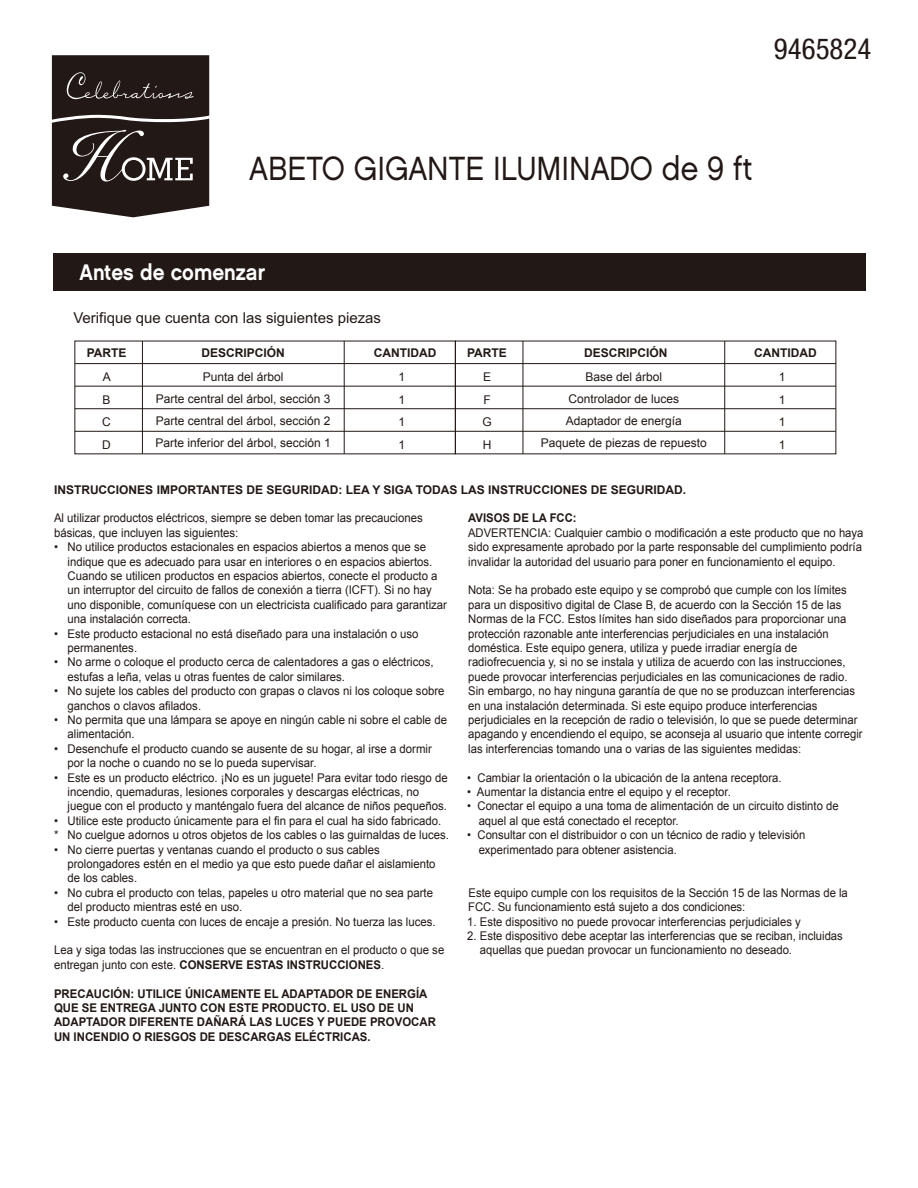
<style>
.page{position:relative;width:918px;height:1188px;background:#fff}
.page>*{position:absolute;margin:0;border:0;box-sizing:border-box;transform-origin:0 0}
.t1{font:33.45px "Chalet London Nineteen Sixty";color:#221815;scale:.9 1}
.t2{font:condensed 28.95px "Helvetica Neue LT Std";color:#221815}
.t3{font:22.5px "Chalet New York Nineteen Sixty";color:#fff;scale:.9 1}
.t4{font:15px "Arial";color:#221815}
.t5{font:12px/14.4px "Arial";color:#221815;scale:.95 1}
.t6{font:12px/14.4px "Arial";color:#221815;scale:.94 1}
.t7{font:12px/22.5px "Arial";color:#221815;text-align:justify}
.t8{font:700 12px/14.4px "Arial";color:#221815;scale:.95 1}
.t9{font:700 12px "Arial";color:#221815}
.t10{font:700 12px "Arial";color:#221815;scale:.94 1}
.s1{font-weight:700}
</style>
<div class="page">
<svg style="left:52px;top:55px;width:157px;height:162px;background:#3b322f"></svg>
<hr style="left:344px;top:341px;width:1px;height:113px;background:#221815">
<hr style="left:142px;top:341px;width:1px;height:113px;background:#221815">
<hr style="left:75px;top:363px;width:380px;height:1px;background:#221815">
<hr style="left:75px;top:386px;width:380px;height:1px;background:#221815">
<hr style="left:75px;top:408px;width:380px;height:1px;background:#221815">
<hr style="left:75px;top:431px;width:380px;height:1px;background:#221815">
<hr style="left:724px;top:341px;width:1px;height:113px;background:#221815">
<hr style="left:523px;top:341px;width:1px;height:113px;background:#221815">
<hr style="left:455px;top:363px;width:381px;height:1px;background:#221815">
<hr style="left:455px;top:386px;width:381px;height:1px;background:#221815">
<hr style="left:455px;top:408px;width:381px;height:1px;background:#221815">
<hr style="left:455px;top:431px;width:381px;height:1px;background:#221815">
<div style="left:53px;top:253px;width:813px;height:37px;background:#221815"></div>
<h2 class="t2" style="left:774px;top:32px;width:99px">9465824</h2>
<h1 class="t1" style="left:249px;top:148px;width:560px">ABETO GIGANTE ILUMINADO de 9 ft</h1>
<h3 class="t3" style="left:80px;top:258px;width:208px">Antes de comenzar</h3>
<p class="t4" style="left:73px;top:308px;width:309px">Verifique que cuenta con las siguientes piezas</p>
<p class="t9" style="left:87px;top:345px;width:41px">PARTE</p>
<p class="t9" style="left:202px;top:345px;width:85px">DESCRIPCIÓN</p>
<p class="t9" style="left:374px;top:345px;width:64px">CANTIDAD</p>
<p class="t7" style="left:102px;top:366px;width:10px">A B C D</p>
<p class="t7" style="left:156px;top:366px;width:177px;line-height:21.8px;text-align:center">Punta del árbol<br>Parte central del árbol, sección 3<br>Parte central del árbol, sección 2<br>Parte inferior del árbol, sección 1</p>
<p class="t7" style="left:398px;top:366px;width:8px">1<br>1<br>1<br>1</p>
<p class="t9" style="left:467px;top:345px;width:41px">PARTE</p>
<p class="t9" style="left:584px;top:345px;width:85px">DESCRIPCIÓN</p>
<p class="t9" style="left:754px;top:345px;width:64px">CANTIDAD</p>
<p class="t7" style="left:482px;top:366px;width:11px">E F G H</p>
<p class="t7" style="left:541px;top:366px;width:168px;line-height:21.8px;text-align:center">Base del árbol<br>Controlador de luces<br>Adaptador de energía<br>Paquete de piezas de repuesto</p>
<p class="t7" style="left:779px;top:366px;width:8px">1<br>1<br>1<br>1</p>
<p class="t9" style="left:54px;top:482px;width:634px">INSTRUCCIONES IMPORTANTES DE SEGURIDAD: LEA Y SIGA TODAS LAS INSTRUCCIONES DE SEGURIDAD.</p>
<p class="t5" style="left:54px;top:511px;width:390px">Al utilizar productos eléctricos, siempre se deben tomar las precauciones básicas, que incluyen las siguientes:</p>
<p class="t5" style="left:67px;top:540px;width:401px;text-indent:-13px">• No utilice productos estacionales en espacios abiertos a menos que se indique que es adecuado para usar en interiores o en espacios abiertos.<br>Cuando se utilicen productos en espacios abiertos, conecte el producto a un interruptor del circuito de fallos de conexión a tierra (ICFT). Si no hay uno disponible, comuníquese con un electricista cualificado para garantizar una instalación correcta.</p>
<p class="t5" style="left:67px;top:626px;width:371px;text-indent:-13px">• Este producto estacional no está diseñado para una instalación o uso permanentes.</p>
<p class="t5" style="left:67px;top:655px;width:387px;text-indent:-13px">• No arme o coloque el producto cerca de calentadores a gas o eléctricos, estufas a leña, velas u otras fuentes de calor similares.</p>
<p class="t5" style="left:67px;top:684px;width:398px;text-indent:-13px">• No sujete los cables del producto con grapas o clavos ni los coloque sobre ganchos o clavos afilados.</p>
<p class="t5" style="left:67px;top:713px;width:401px;text-indent:-13px">• No permita que una lámpara se apoye en ningún cable ni sobre el cable de alimentación.</p>
<p class="t5" style="left:67px;top:741px;width:385px;text-indent:-13px">• Desenchufe el producto cuando se ausente de su hogar, al irse a dormir por la noche o cuando no se lo pueda supervisar.</p>
<p class="t5" style="left:67px;top:770px;width:402px;text-indent:-13px">• Este es un producto eléctrico. ¡No es un juguete! Para evitar todo riesgo de incendio, quemaduras, lesiones corporales y descargas eléctricas, no juegue con el producto y manténgalo fuera del alcance de niños pequeños.</p>
<p class="t5" style="left:54px;top:813px;width:417px">• Utilice este producto únicamente para el fin para el cual ha sido fabricado.<br>* No cuelgue adornos u otros objetos de los cables o las guirnaldas de luces.</p>
<p class="t5" style="left:67px;top:842px;width:389px;text-indent:-13px">• No cierre puertas y ventanas cuando el producto o sus cables prolongadores estén en el medio ya que esto puede dañar el aislamiento de los cables.</p>
<p class="t5" style="left:67px;top:885px;width:386px;text-indent:-13px">• No cubra el producto con telas, papeles u otro material que no sea parte del producto mientras esté en uso.</p>
<p class="t5" style="left:54px;top:914px;width:403px">• Este producto cuenta con luces de encaje a presión. No tuerza las luces.</p>
<p class="t5" style="left:54px;top:943px;width:412px">Lea y siga todas las instrucciones que se encuentran en el producto o que se entregan junto con este. <span class="s1">CONSERVE ESTAS INSTRUCCIONES</span>.</p>
<p class="t8" style="left:54px;top:987px;width:404px">PRECAUCIÓN: UTILICE ÚNICAMENTE EL ADAPTADOR DE ENERGÍA QUE SE ENTREGA JUNTO CON ESTE PRODUCTO. EL USO DE UN ADAPTADOR DIFERENTE DAÑARÁ LAS LUCES Y PUEDE PROVOCAR UN INCENDIO O RIESGOS DE DESCARGAS ELÉCTRICAS.</p>
<p class="t10" style="left:468px;top:510px;width:117px">AVISOS DE LA FCC:</p>
<p class="t6" style="left:468px;top:525px;width:422px">ADVERTENCIA: Cualquier cambio o modificación a este producto que no haya sido expresamente aprobado por la parte responsable del cumplimiento podría invalidar la autoridad del usuario para poner en funcionamiento el equipo.</p>
<p class="t6" style="left:468px;top:583px;width:421px">Nota: Se ha probado este equipo y se comprobó que cumple con los límites para un dispositivo digital de Clase B, de acuerdo con la Sección 15 de las Normas de la FCC. Estos límites han sido diseñados para proporcionar una protección razonable ante interferencias perjudiciales en una instalación doméstica. Este equipo genera, utiliza y puede irradiar energía de radiofrecuencia y, si no se instala y utiliza de acuerdo con las instrucciones, puede provocar interferencias perjudiciales en las comunicaciones de radio.<br>Sin embargo, no hay ninguna garantía de que no se produzcan interferencias en una instalación determinada. Si este equipo produce interferencias perjudiciales en la recepción de radio o televisión, lo que se puede determinar apagando y encendiendo el equipo, se aconseja al usuario que intente corregir las interferencias tomando una o varias de las siguientes medidas:</p>
<p class="t6" style="left:467px;top:770px;width:336px">• Cambiar la orientación o la ubicación de la antena receptora.</p>
<p class="t6" style="left:467px;top:785px;width:282px">• Aumentar la distancia entre el equipo y el receptor.</p>
<p class="t6" style="left:479px;top:799px;width:384px;text-indent:-11px">• Conectar el equipo a una toma de alimentación de un circuito distinto de aquel al que está conectado el receptor.</p>
<p class="t6" style="left:479px;top:828px;width:349px;text-indent:-11px">• Consultar con el distribuidor o con un técnico de radio y televisión experimentado para obtener asistencia.</p>
<p class="t6" style="left:468px;top:885px;width:405px">Este equipo cumple con los requisitos de la Sección 15 de las Normas de la<br>FCC. Su funcionamiento está sujeto a dos condiciones:</p>
<p class="t6" style="left:467px;top:914px;width:356px">1. Este dispositivo no puede provocar interferencias perjudiciales y</p>
<p class="t6" style="left:480px;top:929px;width:388px;text-indent:-13px">2. Este dispositivo debe aceptar las interferencias que se reciban, incluidas aquellas que puedan provocar un funcionamiento no deseado.</p>
</div>
